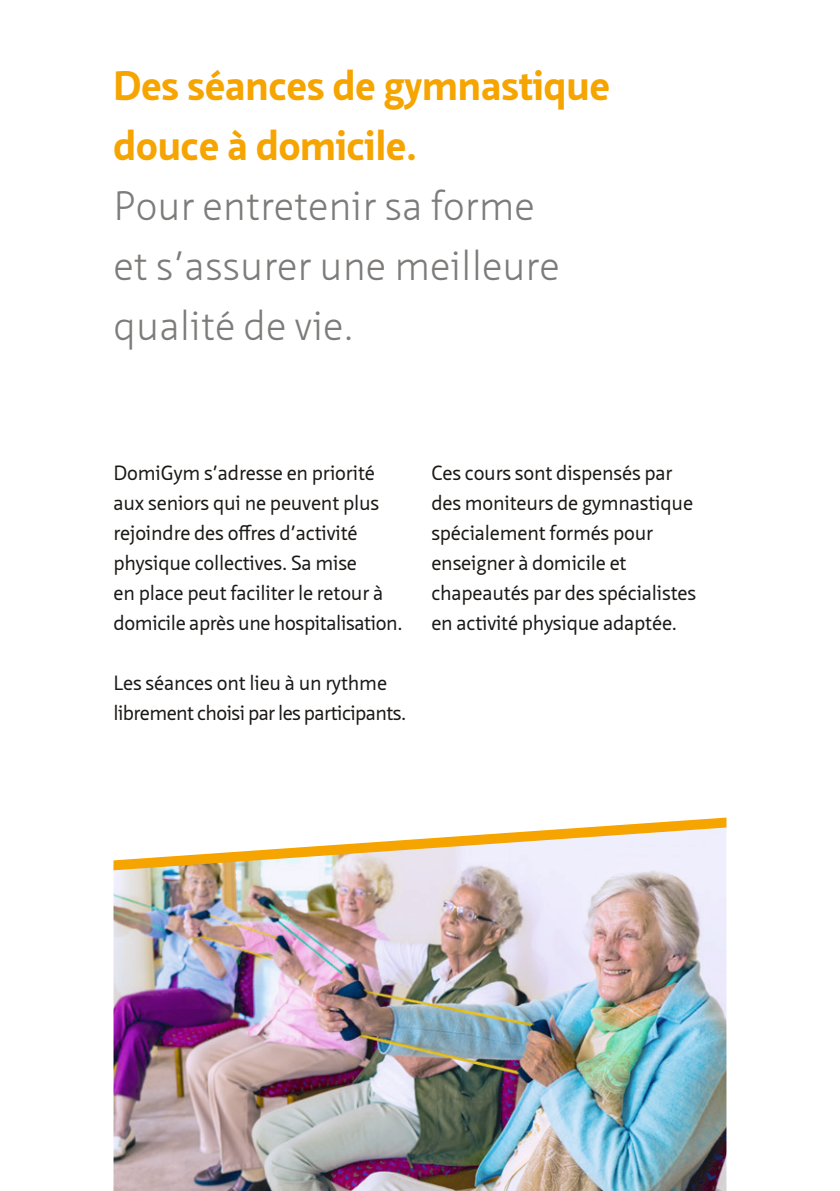
<style>
.page{position:relative;width:840px;height:1191px;background:#fff}
.page>*{position:absolute;margin:0;border:0;box-sizing:border-box;transform-origin:0 0}
.t1{font:300 40px/60px "Neue Sans Pro";color:#7d7c7a}
.t2{font:700 40px/60px "Neue Sans Pro";color:#f6a400}
.t3{font:20px/30px "Neue Sans Pro";letter-spacing:-.01em;color:#1b1917}
.t4{font:20px/30px "Neue Sans Pro";letter-spacing:-.03em;color:#1b1917}
</style>
<div class="page">
<img style="left:113px;top:870px;width:613px;height:321px">
<svg style="left:113px;top:817px;width:613px;height:53px"></svg>
<h1 class="t2" style="left:113px;top:55px;width:497px">Des séances de gymnastique douce à domicile.</h1>
<h1 class="t1" style="left:113px;top:175px;width:447px">Pour entretenir sa forme et s’assurer une meilleure qualité de vie.</h1>
<p class="t3" style="left:113px;top:458px;width:290px">DomiGym s’adresse en priorité aux seniors qui ne peuvent plus rejoindre des offres d’activité physique collectives. Sa mise<br>en place peut faciliter le retour à domicile après une hospitalisation.</p>
<p class="t4" style="left:113px;top:668px;width:294px">Les séances ont lieu à un rythme librement choisi par les participants.</p>
<p class="t3" style="left:431px;top:458px;width:266px">Ces cours sont dispensés par des moniteurs de gymnastique spécialement formés pour enseigner à domicile et chapeautés par des spécialistes en activité physique adaptée.</p>
</div>
